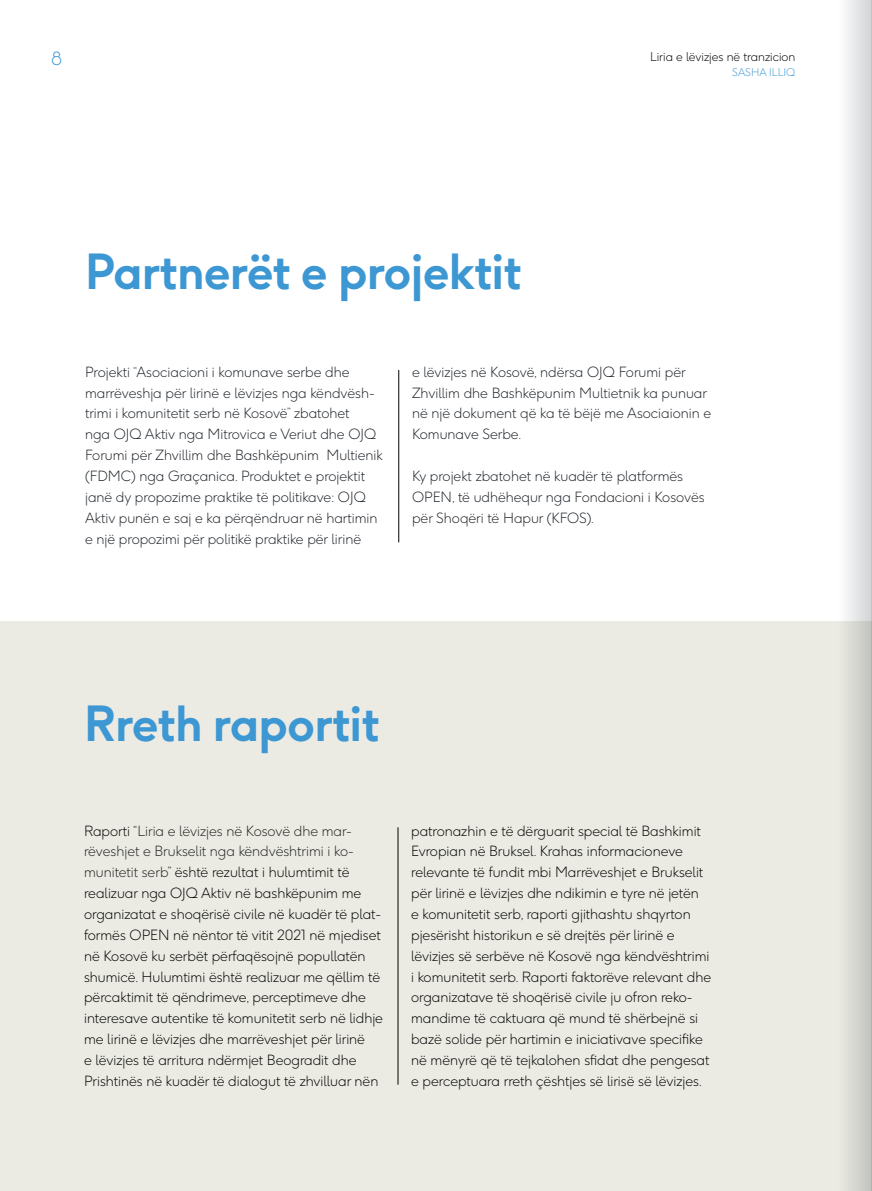
<style>
.page{position:relative;width:872px;height:1191px;background:#fff}
.page>*{position:absolute;margin:0;border:0;box-sizing:border-box;transform-origin:0 0}
.t1{font:700 48px "F37 Ginger Pro";letter-spacing:-.005em;color:#3d97d3}
.t2{font:300 18px "F37 Ginger Pro";color:#3d97d3}
.t3{font:300 13.95px/20.9px "F37 Ginger Pro";color:#000}
.t4{font:300 13.95px/20.9px "F37 Ginger Pro";color:#1d2228}
.t5{font:300 12px "F37 Ginger Pro";color:#000}
.t6{font:300 10.5px "F37 Ginger Pro";color:#3d97d3}
.s1{color:#222}
</style>
<div class="page">
<div style="left:0;top:621px;width:872px;height:570px;background:#ebebe4"></div>
<hr style="left:398px;top:370px;width:1px;height:172px;background:#000">
<hr style="left:397px;top:827px;width:1px;height:257px;background:#000">
<div style="left:836px;top:0;width:36px;height:1191px;background:linear-gradient(to right,#f8f8f4,#caccca)"></div>
<hr style="left:871px;top:0;width:1px;height:1191px;background:#bcbec0">
<p class="t2" style="left:51px;top:48px;width:13px">8</p>
<p class="t5" style="left:650px;top:49px;width:147px">Liria e lëvizjes në tranzicion</p>
<p class="t6" style="left:732px;top:66px;width:65px">SASHA ILLIQ</p>
<h1 class="t1" style="left:85px;top:241px;width:438px">Partnerët e projektit</h1>
<p class="t4" style="left:85px;top:361px;width:299px">Projekti “Asociacioni i komunave serbe dhe marrëveshja për lirinë e lëvizjes nga këndvësh&shy;trimi i komunitetit serb në Kosovë” zbatohet<br>nga OJQ Aktiv nga Mitrovica e Veriut dhe OJQ Forumi për Zhvillim dhe Bashkëpunim Multienik (FDMC) nga Graçanica. Produktet e projektit janë dy propozime praktike të politikave: OJQ Aktiv punën e saj e ka përqëndruar në hartimin e një propozimi për politikë praktike për lirinë</p>
<p class="t4" style="left:412px;top:361px;width:300px">e lëvizjes në Kosovë, ndërsa OJQ Forumi për Zhvillim dhe Bashkëpunim Multietnik ka punuar në një dokument që ka të bëjë me Asociaionin e Komunave Serbe.</p>
<p class="t4" style="left:412px;top:465px;width:294px">Ky projekt zbatohet në kuadër të platformës<br>OPEN, të udhëhequr nga <span class="s1">Fondacioni i Kosovës për Shoqëri të Hapur</span> (KFOS).</p>
<h1 class="t1" style="left:84px;top:693px;width:297px">Rreth raportit</h1>
<p class="t3" style="left:84px;top:820px;width:300px">Raporti “<span class="s1">Liria e lëvizjes në Kosovë dhe mar&shy;rëveshjet e Brukselit nga këndvështrimi i ko&shy;munitetit serb</span>” është rezultat i hulumtimit të realizuar nga OJQ Aktiv në bashkëpunim me organizatat e shoqërisë civile në kuadër të plat&shy;formës OPEN në nëntor të vitit 2021 në mjediset në Kosovë ku serbët përfaqësojnë popullatën shumicë. Hulumtimi është realizuar me qëllim të përcaktimit të qëndrimeve, perceptimeve dhe interesave autentike të komunitetit serb në lidhje me lirinë e lëvizjes dhe marrëveshjet për lirinë<br>e lëvizjes të arritura ndërmjet Beogradit dhe Prishtinës në kuadër të dialogut të zhvilluar nën</p>
<p class="t3" style="left:411px;top:820px;width:301px">patronazhin e të dërguarit special të Bashkimit Evropian në Bruksel. Krahas informacioneve relevante të fundit mbi Marrëveshjet e Brukselit për lirinë e lëvizjes dhe ndikimin e tyre në jetën<br>e komunitetit serb, raporti gjithashtu shqyrton pjesërisht historikun e së drejtës për lirinë e lëvizjes së serbëve në Kosovë nga këndvështrimi i komunitetit serb. Raporti faktorëve relevant dhe organizatave të shoqërisë civile ju ofron reko&shy;mandime të caktuara që mund të shërbejnë si bazë solide për hartimin e iniciativave specifike në mënyrë që të tejkalohen sfidat dhe pengesat e perceptuara rreth çështjes së lirisë së lëvizjes.</p>
</div>
